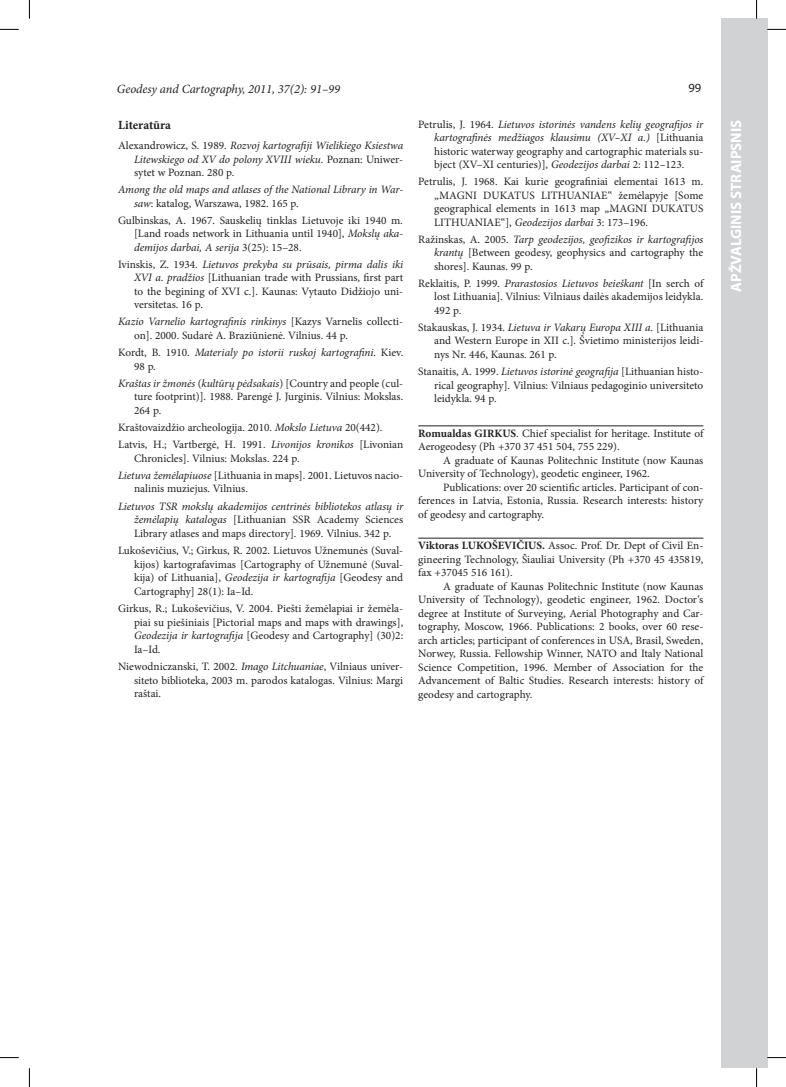
<style>
.page{position:relative;width:786px;height:1087px;background:#fff}
.page>*{position:absolute;margin:0;border:0;box-sizing:border-box;transform-origin:0 0}
.t1{font:700 15px "Myriad Pro";color:#fff}
.t2{font:italic 12.5px "Minion Pro";letter-spacing:-.005em;color:#231f20}
.t3{font:700 12.5px "Minion Pro";letter-spacing:-.005em;color:#231f20}
.t4{font:12.5px "Myriad Pro";color:#231f20}
.t5{font:11.25px/13.5px "Minion Pro";color:#231f20;text-align:justify}
.t6{font:italic 11.25px/13.5px "Minion Pro";letter-spacing:-.01em;color:#231f20}
.s1{font-style:normal}
.s2{font-style:italic}
.s3{font-weight:700}
</style>
<div class="page">
<div style="left:720px;top:19px;width:46px;height:1049px;background:#d1d2d4"></div>
<hr style="left:418px;top:425px;width:285px;height:1px;background:#231f20">
<hr style="left:418px;top:537px;width:285px;height:1px;background:#231f20">
<svg style="left:0;top:29px;width:19px;height:1px"></svg>
<svg style="left:766px;top:29px;width:19px;height:1px"></svg>
<svg style="left:0;top:1057px;width:19px;height:1px"></svg>
<svg style="left:766px;top:1056px;width:19px;height:2px"></svg>
<svg style="left:29px;top:0;width:1px;height:19px"></svg>
<svg style="left:29px;top:1068px;width:1px;height:18px"></svg>
<svg style="left:755px;top:0;width:2px;height:19px"></svg>
<svg style="left:756px;top:1068px;width:1px;height:18px"></svg>
<p class="t2" style="left:117px;top:80px;width:225px">Geodesy and Cartography, 2011, 37(2): 91–99</p>
<p class="t4" style="left:688px;top:80px;width:14px">99</p>
<p class="t3" style="left:118px;top:116px;width:54px">Literatūra</p>
<p class="t6" style="left:134px;top:139px;width:270px;text-align:justify;text-indent:-16px"><span class="s1">Alexandrowicz, S. 1989.</span> Rozvoj kartografiji Wielikiego Ksiestwa Litewskiego od XV do polony XVIII wieku<span class="s1">. Poznan: Uniwer&shy;sytet w Poznan. 280 p.</span></p>
<p class="t6" style="left:134px;top:183px;width:270px;text-indent:-16px">Among the old maps and atlases of the National Library in War&shy;saw<span class="s1">: katalog, Warszawa, 1982. 165 p.</span></p>
<p class="t5" style="left:134px;top:213px;width:270px;text-indent:-16px">Gulbinskas, A. 1967. Sauskelių tinklas Lietuvoje iki 1940 m<span class="s2">. </span>[Land roads network in Lithuania until 1940], <span class="s2">Mokslų aka&shy;demijos darbai, A serija</span> 3(25): 15–28.</p>
<p class="t5" style="left:134px;top:257px;width:270px;text-indent:-16px">Ivinskis, Z. 1934. <span class="s2">Lietuvos prekyba su prūsais, pirma dalis iki XVI a. pradžios</span> [Lithuanian trade with Prussians, first part to the begining of XVI c.]. Kaunas: Vytauto Didžiojo uni&shy;versitetas. 16 p.</p>
<p class="t5" style="left:134px;top:315px;width:270px;text-indent:-16px"><span class="s2">Kazio Varnelio kartografinis rinkinys</span> [Kazys Varnelis collecti&shy;on]. 2000. Sudarė A. Braziūnienė. Vilnius. 44 p.</p>
<p class="t6" style="left:134px;top:345px;width:270px;text-indent:-16px"><span class="s1">Kordt, B. 1910.</span> Materialy po istorii ruskoj kartografini<span class="s1">. Kiev.<br>98 p.</span></p>
<p class="t5" style="left:134px;top:376px;width:270px;text-indent:-16px"><span class="s2">Kraštas ir žmonės</span> (<span class="s2">kultūrų pėdsakais</span>) [Country and people (cul&shy;ture footprint)]. 1988. Parengė j. jurginis. Vilnius: Mokslas.<br>264 p.</p>
<p class="t5" style="left:118px;top:418px;width:286px;line-height:17.1px">Kraštovaizdžio archeologija. 2010. <span class="s2">Mokslo Lietuva</span> 20(442).<br>Latvis, H.; Vartbergė, H. 1991. <span class="s2">Livonijos kronikos</span> [Livonian</p>
<p class="t5" style="left:118px;top:449px;width:286px;line-height:17.1px;text-indent:16px">Chronicles]. Vilnius: Mokslas. 224 p.<br><span class="s2">Lietuva žemėlapiuose</span> [Lithuania in maps]. 2001. Lietuvos nacio-</p>
<p class="t5" style="left:134px;top:482px;width:115px">nalinis muziejus. Vilnius.</p>
<p class="t5" style="left:134px;top:499px;width:270px;text-indent:-16px"><span class="s2">Lietuvos TSR mokslų akademijos centrinės bibliotekos atlasų ir žemėlapių katalogas</span> [Lithuanian SSR Academy Sciences Library atlases and maps directory]. 1969. Vilnius. 342 p.</p>
<p class="t5" style="left:134px;top:543px;width:270px;text-indent:-16px">Lukoševičius, V.; Girkus, R. 2002. Lietuvos Užnemunės (Suval&shy;kijos) kartografavimas [Cartography of Užnemunė (Suval&shy;kija) of Lithuania], <span class="s2">Geodezija ir kartografija</span> [Geodesy and Cartography] 28(1): Ia–Id.</p>
<p class="t5" style="left:134px;top:601px;width:270px;text-indent:-16px">Girkus, R.; Lukoševičius, V. 2004. Piešti žemėlapiai ir žemėla&shy;piai su piešiniais [Pictorial maps and maps with drawings], <span class="s2">Geodezija ir kartografija</span> [Geodesy and Cartography] (30)2:<br>Ia–Id.</p>
<p class="t5" style="left:134px;top:659px;width:270px;text-indent:-16px">Niewodniczanski, T. 2002. <span class="s2">Imago Litchuaniae</span>, Vilniaus univer&shy;siteto biblioteka, 2003 m. parodos katalogas. Vilnius: Margi raštai.</p>
<p class="t5" style="left:434px;top:117px;width:270px;text-indent:-16px">Petrulis, j. 1964. <span class="s2">Lietuvos istorinės vandens kelių geografijos ir kartografinės medžiagos klausimu (XV–XI a.)</span> [Lithuania historic waterway geography and cartographic materials su&shy;bject (XV–XI centuries)], <span class="s2">Geodezijos darbai</span> 2: 112–123.</p>
<p class="t5" style="left:434px;top:175px;width:270px;text-indent:-16px">Petrulis, j. 1968. Kai kurie geografiniai elementai 1613 m. „MAGNI DUKATUS LITHUANIAE“ žemėlapyje [Some geographical elements in 1613 map „MAGNI DUKATUS LITHUANIAE“], <span class="s2">Geodezijos darbai</span> 3: 173–196.</p>
<p class="t5" style="left:434px;top:232px;width:270px;text-indent:-16px">Ražinskas, A. 2005. <span class="s2">Tarp geodezijos, geofizikos ir kartografijos krantų</span> [Between geodesy, geophysics and cartography the shores]. Kaunas. 99 p.</p>
<p class="t5" style="left:434px;top:276px;width:270px;text-indent:-16px">Reklaitis, P. 1999. <span class="s2">Prarastosios Lietuvos beieškant</span> [In serch of lost Lithuania]. Vilnius: Vilniaus dailės akademijos leidykla.<br>492 p.</p>
<p class="t5" style="left:434px;top:320px;width:270px;text-indent:-16px">Stakauskas, j. 1934. <span class="s2">Lietuva ir Vakarų Europa XIII a.</span> [Lithuania and Western Europe in XII c.]. Švietimo ministerijos leidi&shy;nys Nr. 446, Kaunas. 261 p.</p>
<p class="t5" style="left:434px;top:364px;width:270px;text-indent:-16px">Stanaitis, A. 1999. <span class="s2">Lietuvos istorinė geografija</span> [Lithuanian histo&shy;rical geography]. Vilnius: Vilniaus pedagoginio universiteto leidykla. 94 p.</p>
<p class="t5" style="left:418px;top:426px;width:286px"><span class="s3">Romualdas GIRKUS</span>. Chief specialist for heritage. Institute of<br>Aerogeodesy (Ph +370 37 451 504, 755 229).</p>
<p class="t5" style="left:418px;top:453px;width:286px;text-indent:25px">A graduate of Kaunas Politechnic Institute (now Kaunas<br>University of Technology), geodetic engineer, 1962.</p>
<p class="t5" style="left:418px;top:480px;width:286px;text-indent:25px">Publications: over 20 scientific articles. Participant of con&shy;ferences in Latvia, Estonia, Russia. Research interests: history of geodesy and cartography.</p>
<p class="t5" style="left:418px;top:538px;width:286px"><span class="s3">Viktoras LUKOŠEVIČIUS.</span> Assoc. Prof. Dr. Dept of Civil En&shy;gineering Technology, Šiauliai University (Ph +370 45 435819, fax +37045 516 161).</p>
<p class="t5" style="left:418px;top:579px;width:286px;text-indent:25px">A graduate of Kaunas Politechnic Institute (now Kaunas University of Technology), geodetic engineer, 1962. Doctor‘s degree at Institute of Surveying, Aerial Photography and Car&shy;tography, Moscow, 1966. Publications: 2 books, over 60 rese&shy;arch articles; participant of conferences in USA, Brasil, Sweden, Norwey, Russia. Fellowship Winner, NATO and Italy National Science Competition, 1996. Member of Association for the Advancement of Baltic Studies. Research interests: history of geodesy and cartography.</p>
<h1 class="t1" style="left:726px;top:292px;width:174px;rotate:-90deg">APŽVALGINIS STRAIPSNIS</h1>
</div>
